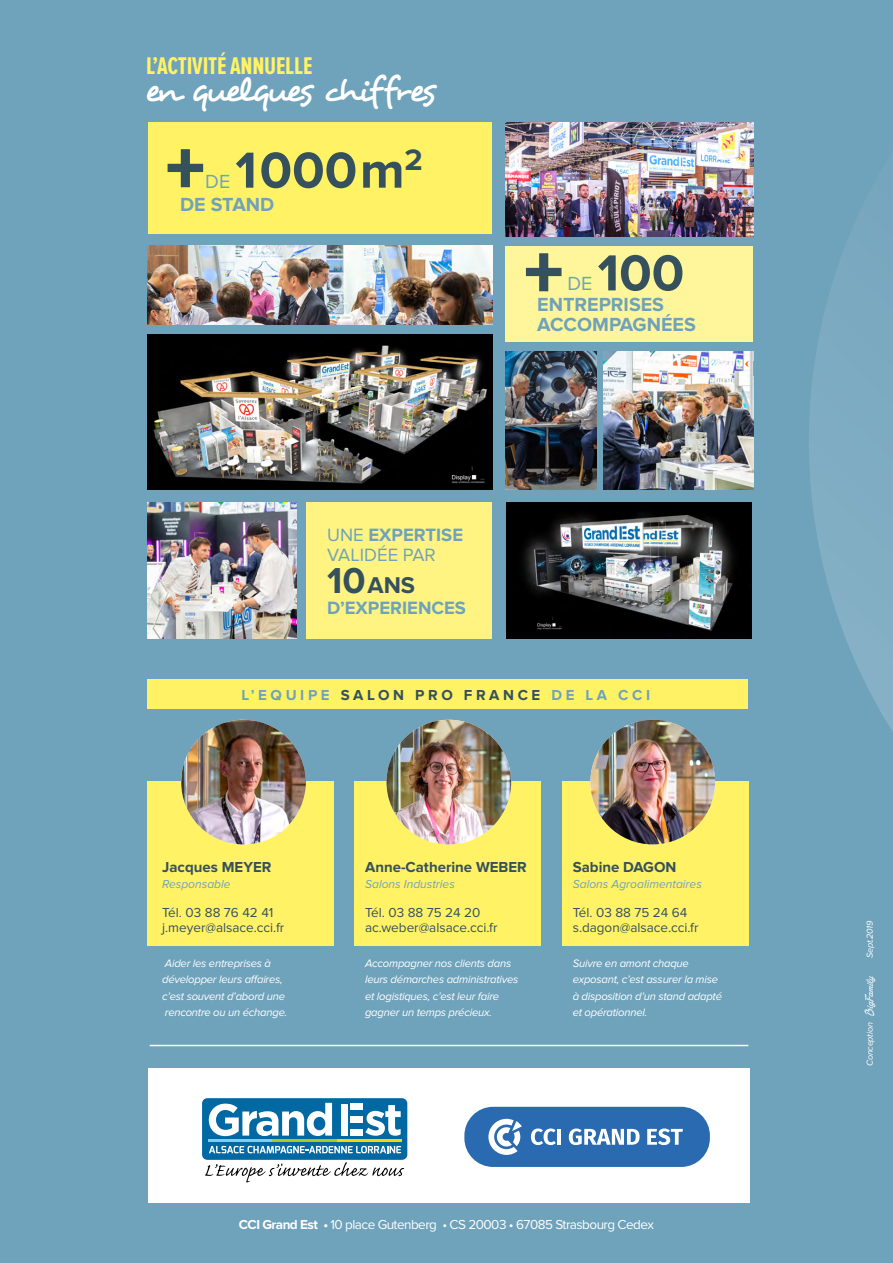
<style>
.page{position:relative;width:893px;height:1263px;background:#6fa2bb}
.page>*{position:absolute;margin:0;border:0;box-sizing:border-box;transform-origin:0 0}
.t1{font:900 78.75px "Proxima Nova";color:#35515d}
.t2{font:700 52.5px "Proxima Nova";color:#35515d}
.t3{font:36px "Desyrel";letter-spacing:-.1em;color:#fff}
.t4{font:700 25.05px "Proxima Nova Ex Cn";letter-spacing:-.01em;color:#fff265}
.t5{font:700 23.7px "Proxima Nova";color:#35515d}
.t6{font:700 19.65px "Proxima Nova";color:#6fa2bb}
.t7{font:19.65px "Proxima Nova";color:#6fa2bb}
.t8{font:700 18.45px "Proxima Nova";color:#6fa2bb}
.t9{font:18.45px "Proxima Nova";color:#6fa2bb}
.t10{font:700 15px "Proxima Nova";color:#35515d}
.t11{font:700 15px "Proxima Nova";letter-spacing:.24em;color:#6fa2bb}
.t12{font:13.5px/15.6px "Proxima Nova";color:#35515d}
.t13{font:13.5px "Proxima Nova";letter-spacing:-.04em;color:#fff}
.t14{font:italic 12px "Proxima Nova";color:#6fa2bb}
.t15{font:italic 11.25px/16.5px "Proxima Nova";letter-spacing:-.02em;color:#fff}
.t16{font:italic 9px "Proxima Nova";letter-spacing:-.02em;color:#fff}
.s1{font-weight:400}
.s2{font-size:37.35px}
.s3{color:#35515d}
.s4{font-weight:700}
</style>
<div class="page">
<svg style="left:809px;top:260px;width:84px;height:722px"></svg>
<div style="left:562px;top:781px;width:186px;height:164px;background:#fff265"></div>
<div style="left:355px;top:781px;width:186px;height:164px;background:#fff265"></div>
<div style="left:148px;top:781px;width:186px;height:164px;background:#fff265"></div>
<img style="left:181px;top:720px;width:125px;height:124px;border-radius:62px">
<img style="left:386px;top:720px;width:125px;height:124px;border-radius:62px">
<img style="left:590px;top:720px;width:125px;height:124px;border-radius:62px">
<hr style="left:150px;top:1045px;width:598px;height:1px;background:#fff">
<div style="left:148px;top:679px;width:600px;height:30px;background:#fff265"></div>
<img style="left:507px;top:502px;width:245px;height:136px">
<img style="left:147px;top:334px;width:346px;height:156px">
<img style="left:506px;top:123px;width:247px;height:113px">
<img style="left:148px;top:246px;width:345px;height:78px">
<img style="left:506px;top:351px;width:90px;height:139px">
<img style="left:603px;top:351px;width:150px;height:139px">
<div style="left:306px;top:502px;width:185px;height:136px;background:#fff482"></div>
<img style="left:147px;top:502px;width:150px;height:136px">
<div style="left:148px;top:122px;width:343px;height:112px;background:#fff265"></div>
<div style="left:148px;top:1069px;width:601px;height:134px;background:#fff"></div>
<div style="left:506px;top:246px;width:247px;height:95px;background:#fff69b"></div>
<div style="left:201px;top:1097px;width:207px;height:63px;background:#0068a3;border-radius:6px"></div>
<div style="left:201px;top:1097px;width:208px;height:64px;border:1px solid #fff;border-radius:6px"></div>
<svg style="left:209px;top:1146px;width:192px;height:7px"></svg>
<svg style="left:209px;top:1103px;width:123px;height:33px"></svg>
<svg style="left:365px;top:1105px;width:36px;height:31px"></svg>
<div style="left:350px;top:1129px;width:12px;height:6px;background:#fff"></div>
<div style="left:350px;top:1116px;width:12px;height:6px;background:#fff"></div>
<div style="left:350px;top:1104px;width:12px;height:6px;background:#fff"></div>
<div style="left:341px;top:1104px;width:7px;height:31px;background:#fff"></div>
<hr style="left:209px;top:1139px;width:64px;height:3px;background:#7ccef5">
<hr style="left:273px;top:1139px;width:64px;height:3px;background:#afca0b">
<hr style="left:337px;top:1139px;width:64px;height:3px;background:#ffd500">
<svg style="left:205px;top:1162px;width:199px;height:20px"></svg>
<div style="left:464px;top:1107px;width:246px;height:60px;background:#2a6ab1;border-radius:29px"></div>
<svg style="left:488px;top:1119px;width:34px;height:36px"></svg>
<svg style="left:531px;top:1128px;width:25px;height:17px"></svg>
<hr style="left:557px;top:1129px;width:4px;height:16px;background:#fff">
<svg style="left:569px;top:1128px;width:71px;height:17px"></svg>
<svg style="left:647px;top:1128px;width:36px;height:17px"></svg>
<svg style="left:864px;top:976px;width:11px;height:40px"></svg>
<p class="t4" style="left:146px;top:52px;width:168px">L’ACTIVITÉ ANNUELLE</p>
<p class="t3" style="left:145px;top:67px;width:292px">en quelques chiffres</p>
<p class="t1" style="left:165px;top:123px;width:42px">+</p>
<p class="t2" style="left:235px;top:140px;width:189px">1 000 m<sup>2</sup></p>
<p class="t6" style="left:180px;top:193px;width:96px">DE STAND</p>
<p class="t7" style="left:205px;top:170px;width:26px">DE</p>
<p class="t1" style="left:524px;top:227px;width:42px">+</p>
<p class="t2" style="left:598px;top:243px;width:88px">100</p>
<p class="t6" style="left:537px;top:294px;width:128px">ENTREPRISES</p>
<p class="t6" style="left:537px;top:313px;width:160px">ACCOMPAGNÉES</p>
<p class="t7" style="left:567px;top:273px;width:26px">DE</p>
<p class="t8" style="left:327px;top:524px;width:138px"><span class="s1">UNE</span> EXPERTISE</p>
<p class="t9" style="left:327px;top:544px;width:110px">VALIDÉE PAR</p>
<p class="t5" style="left:327px;top:571px;width:90px"><span class="s2">10</span> ANS</p>
<p class="t8" style="left:327px;top:598px;width:140px">D’EXPERIENCES</p>
<p class="t11" style="left:241px;top:686px;width:410px">L’EQUIPE <span class="s3">SALON PRO FRANCE</span> DE LA CCI</p>
<p class="t10" style="left:162px;top:858px;width:111px">Jacques MEYER</p>
<p class="t14" style="left:162px;top:878px;width:70px">Responsable</p>
<p class="t10" style="left:365px;top:858px;width:163px">Anne-Catherine WEBER</p>
<p class="t14" style="left:365px;top:878px;width:91px">Salons Industries</p>
<p class="t10" style="left:573px;top:858px;width:105px">Sabine DAGON</p>
<p class="t14" style="left:573px;top:878px;width:131px">Salons Agroalimentaires</p>
<p class="t12" style="left:162px;top:904px;width:124px">Tél. 03 88 76 42 41 j.meyer@alsace.cci.fr</p>
<p class="t12" style="left:365px;top:904px;width:134px">Tél. 03 88 75 24 20 ac.weber@alsace.cci.fr</p>
<p class="t12" style="left:573px;top:904px;width:127px">Tél. 03 88 75 24 64 s.dagon@alsace.cci.fr</p>
<p class="t15" style="left:162px;top:955px;width:127px">Aider les entreprises à développer leurs affaires, c’est souvent d’abord une rencontre ou un échange.</p>
<p class="t15" style="left:365px;top:955px;width:155px">Accompagner nos clients dans leurs démarches administratives et logistiques, c’est leur faire gagner un temps précieux.</p>
<p class="t15" style="left:573px;top:955px;width:151px">Suivre en amont chaque exposant, c’est assurer la mise à disposition d’un stand adapté et opérationnel.</p>
<p class="t13" style="left:239px;top:1217px;width:417px"><span class="s4">CCI Grand Est •</span> 10 place Gutenberg • CS 20003 • 67085 Strasbourg Cedex</p>
<p class="t16" style="left:865px;top:958px;width:39px;rotate:-90deg">Sept.2019</p>
<p class="t16" style="left:865px;top:1066px;width:46px;rotate:-90deg">Conception</p>
</div>
